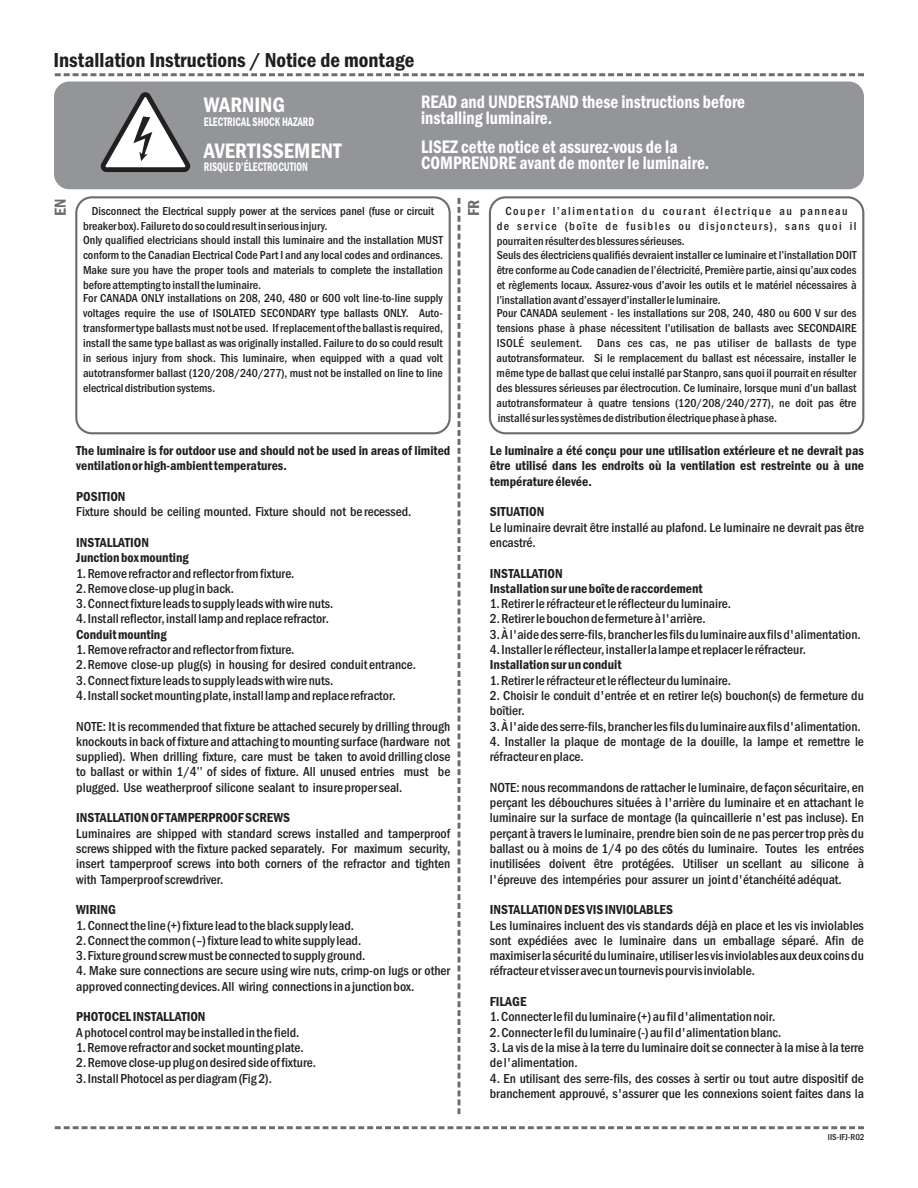
<style>
.page{position:relative;width:918px;height:1188px;background:#fff}
.page>*{position:absolute;margin:0;border:0;box-sizing:border-box;transform-origin:0 0}
.t1{font:600 condensed 21.75px "Franklin Gothic";color:#fff}
.t2{font:600 condensed 21px "Franklin Gothic";color:#231f20}
.t3{font:600 condensed 18.75px/15.9px "Franklin Gothic";color:#fff;scale:.92 1}
.t4{font:600 condensed 16.5px "Franklin Gothic";color:#6c6d70}
.t5{font:500 condensed 13.5px/15.3px "Franklin Gothic";color:#231f20}
.t6{font:600 condensed 13.5px/15.3px "Franklin Gothic";color:#231f20}
.t7{font:600 condensed 12.75px "Franklin Gothic";color:#fff;scale:.79 1}
.t8{font:500 condensed 12px/15px "Franklin Gothic";color:#231f20;text-align:justify}
.t9{font:500 condensed 12px/15px "Franklin Gothic";letter-spacing:.115em;color:#231f20}
.t10{font:500 condensed 9px "Franklin Gothic";color:#231f20}
</style>
<div class="page">
<div style="left:54px;top:82px;width:810px;height:107px;background:#939598;border-radius:15px"></div>
<svg style="left:101px;top:92px;width:89px;height:80px"></svg>
<svg style="left:458px;top:198px;width:2px;height:916px"></svg>
<svg style="left:54px;top:73px;width:810px;height:3px"></svg>
<div style="left:75px;top:196px;width:376px;height:238px;border:2px solid #6c6d70;border-radius:16px"></div>
<div style="left:489px;top:196px;width:375px;height:238px;border:2px solid #6c6d70;border-radius:16px"></div>
<svg style="left:54px;top:1126px;width:810px;height:3px"></svg>
<h2 class="t2" style="left:53px;top:52px;width:363px">Installation Instructions / Notice de montage</h2>
<h1 class="t1" style="left:204px;top:97px;width:83px">WARNING</h1>
<p class="t7" style="left:204px;top:117px;width:141px">ELECTRICAL SHOCK HAZARD</p>
<h3 class="t3" style="left:421px;top:95px;width:354px">READ and UNDERSTAND these instructions before installing luminaire.</h3>
<h3 class="t3" style="left:421px;top:141px;width:315px">LISEZ cette notice et assurez-vous de la<br>COMPRENDRE avant de monter le luminaire.</h3>
<h1 class="t1" style="left:204px;top:143px;width:139px">AVERTISSEMENT</h1>
<p class="t7" style="left:204px;top:162px;width:133px">RISQUE D’ÉLECTROCUTION</p>
<p class="t8" style="left:83px;top:205px;width:353px;text-indent:9px">Disconnect the Electrical supply power at the services panel (fuse or circuit breaker box). Failure to do so could result in serious injury.</p>
<p class="t8" style="left:83px;top:233px;width:361px">Only qualified electricians should install this luminaire and the installation MUST conform to the Canadian Electrical Code Part I and any local codes and ordinances.<br>Make sure you have the proper tools and materials to complete the installation before attempting to install the luminaire.</p>
<p class="t8" style="left:83px;top:292px;width:361px">For CANADA ONLY installations on 208, 240, 480 or 600 volt line-to-line supply voltages require the use of ISOLATED SECONDARY type ballasts ONLY. Auto&shy;transformer type ballasts must not be used. If replacement of the ballast is required, install the same type ballast as was originally installed. Failure to do so could result in serious injury from shock. This luminaire, when equipped with a quad volt autotransformer ballast (120/208/240/277), must not be installed on line to line electrical distribution systems.</p>
<p class="t4" style="left:54px;top:216px;width:19px;rotate:-90deg">EN</p>
<p class="t4" style="left:468px;top:216px;width:18px;rotate:-90deg">FR</p>
<p class="t9" style="left:497px;top:205px;width:361px;text-indent:9px">Couper l’alimentation du courant électrique au panneau de service (boîte de fusibles ou disjoncteurs), sans quoi il pourrait en résulter des blessures sérieuses.</p>
<p class="t8" style="left:497px;top:248px;width:361px">Seuls des électriciens qualifiés devraient installer ce luminaire et l’installation DOIT être conforme au Code canadien de l’électricité, Première partie, ainsi qu’aux codes et règlements locaux. Assurez-vous d’avoir les outils et le matériel nécessaires à l’installation avant d’essayer d’installer le luminaire.</p>
<p class="t8" style="left:497px;top:307px;width:361px">Pour CANADA seulement - les installations sur 208, 240, 480 ou 600 V sur des tensions phase à phase nécessitent l’utilisation de ballasts avec SECONDAIRE ISOLÉ seulement. Dans ces cas, ne pas utiliser de ballasts de type autotransformateur. Si le remplacement du ballast est nécessaire, installer le même type de ballast que celui installé par Stanpro, sans quoi il pourrait en résulter des blessures sérieuses par électrocution. Ce luminaire, lorsque muni d’un ballast autotransformateur à quatre tensions (120/208/240/277), ne doit pas être installé sur les systèmes de distribution électrique phase à phase.</p>
<p class="t6" style="left:76px;top:444px;width:376px">The luminaire is for outdoor use and should not be used in areas of limited ventilation or high-ambient temperatures.</p>
<p class="t6" style="left:76px;top:490px;width:51px">POSITION</p>
<p class="t5" style="left:76px;top:505px;width:337px">Fixture should be ceiling mounted. Fixture should not be recessed.</p>
<p class="t6" style="left:76px;top:536px;width:114px">INSTALLATION<br>Junction box mounting</p>
<p class="t5" style="left:76px;top:566px;width:220px">1. Remove refractor and reflector from fixture.</p>
<p class="t5" style="left:76px;top:582px;width:159px">2. Remove close-up plug in back.</p>
<p class="t5" style="left:76px;top:597px;width:259px">3. Connect fixture leads to supply leads with wire nuts.</p>
<p class="t5" style="left:76px;top:612px;width:254px">4. Install reflector, install lamp and replace refractor.</p>
<p class="t6" style="left:76px;top:628px;width:92px">Conduit mounting</p>
<p class="t5" style="left:76px;top:643px;width:220px">1. Remove refractor and reflector from fixture.</p>
<p class="t5" style="left:76px;top:658px;width:341px">2. Remove close-up plug(s) in housing for desired conduit entrance.</p>
<p class="t5" style="left:76px;top:674px;width:259px">3. Connect fixture leads to supply leads with wire nuts.</p>
<p class="t5" style="left:76px;top:689px;width:321px">4. Install socket mounting plate, install lamp and replace refractor.</p>
<p class="t5" style="left:76px;top:719px;width:376px;text-align:justify">NOTE: It is recommended that fixture be attached securely by drilling through knockouts in back of fixture and attaching to mounting surface (hardware not supplied). When drilling fixture, care must be taken to avoid drilling close to ballast or within 1/4’’ of sides of fixture. All unused entries must be plugged. Use weatherproof silicone sealant to insure proper seal.</p>
<p class="t6" style="left:76px;top:811px;width:215px">INSTALLATION OF TAMPERPROOF SCREWS</p>
<p class="t5" style="left:76px;top:827px;width:376px;text-align:justify">Luminaires are shipped with standard screws installed and tamperproof screws shipped with the fixture packed separately. For maximum security, insert tamperproof screws into both corners of the refractor and tighten with Tamperproof screwdriver.</p>
<p class="t6" style="left:76px;top:903px;width:41px">WIRING</p>
<p class="t5" style="left:76px;top:918px;width:279px">1. Connect the line (+) fixture lead to the black supply lead.</p>
<p class="t5" style="left:76px;top:934px;width:287px">2. Connect the common (–) fixture lead to white supply lead.</p>
<p class="t5" style="left:76px;top:949px;width:291px">3. Fixture ground screw must be connected to supply ground.</p>
<p class="t5" style="left:76px;top:964px;width:376px">4. Make sure connections are secure using wire nuts, crimp-on lugs or other approved connecting devices. All wiring connections in a junction box.</p>
<p class="t6" style="left:76px;top:1010px;width:131px">PHOTOCEL INSTALLATION</p>
<p class="t5" style="left:76px;top:1026px;width:225px">A photocel control may be installed in the field.</p>
<p class="t5" style="left:76px;top:1041px;width:229px">1. Remove refractor and socket mounting plate.</p>
<p class="t5" style="left:76px;top:1056px;width:241px">2. Remove close-up plug on desired side of fixture.</p>
<p class="t5" style="left:76px;top:1072px;width:197px">3. Install Photocel as per diagram (Fig 2).</p>
<p class="t6" style="left:490px;top:444px;width:376px;text-align:justify">Le luminaire a été conçu pour une utilisation extérieure et ne devrait pas être utilisé dans les endroits où la ventilation est restreinte ou à une température élevée.</p>
<p class="t6" style="left:490px;top:505px;width:56px">SITUATION</p>
<p class="t5" style="left:490px;top:521px;width:376px">Le luminaire devrait être installé au plafond. Le luminaire ne devrait pas être encastré.</p>
<p class="t6" style="left:490px;top:566px;width:214px">INSTALLATION<br>Installation sur une boîte de raccordement</p>
<p class="t5" style="left:490px;top:597px;width:243px">1. Retirer le réfracteur et le réflecteur du luminaire.</p>
<p class="t5" style="left:490px;top:612px;width:217px">2. Retirer le bouchon de fermeture à l'arrière.</p>
<p class="t5" style="left:490px;top:628px;width:372px">3. À l'aide des serre-fils, brancher les fils du luminaire aux fils d'alimentation.</p>
<p class="t5" style="left:490px;top:643px;width:318px">4. Installer le réflecteur, installer la lampe et replacer le réfracteur.</p>
<p class="t5" style="left:490px;top:674px;width:243px">1. Retirer le réfracteur et le réflecteur du luminaire.</p>
<p class="t5" style="left:490px;top:689px;width:376px">2. Choisir le conduit d'entrée et en retirer le(s) bouchon(s) de fermeture du boîtier.</p>
<p class="t5" style="left:490px;top:719px;width:372px">3. À l'aide des serre-fils, brancher les fils du luminaire aux fils d'alimentation.</p>
<p class="t5" style="left:490px;top:735px;width:376px">4. Installer la plaque de montage de la douille, la lampe et remettre le réfracteur en place.</p>
<p class="t5" style="left:490px;top:781px;width:376px;text-align:justify">NOTE: nous recommandons de rattacher le luminaire, de façon sécuritaire, en perçant les débouchures situées à l'arrière du luminaire et en attachant le luminaire sur la surface de montage (la quincaillerie n'est pas incluse). En perçant à travers le luminaire, prendre bien soin de ne pas percer trop près du ballast ou à moins de 1/4 po des côtés du luminaire. Toutes les entrées inutilisées doivent être protégées. Utiliser un scellant au silicone à l'épreuve des intempéries pour assurer un joint d'étanchéité adéquat.</p>
<p class="t6" style="left:490px;top:658px;width:133px">Installation sur un conduit</p>
<p class="t6" style="left:490px;top:903px;width:185px">INSTALLATION DES VIS INVIOLABLES</p>
<p class="t5" style="left:490px;top:918px;width:376px;text-align:justify">Les luminaires incluent des vis standards déjà en place et les vis inviolables sont expédiées avec le luminaire dans un emballage séparé. Afin de maximiser la sécurité du luminaire, utiliser les vis inviolables aux deux coins du réfracteur et visser avec un tournevis pour vis inviolable.</p>
<p class="t6" style="left:490px;top:995px;width:38px">FILAGE</p>
<p class="t5" style="left:490px;top:1010px;width:287px">1. Connecter le fil du luminaire (+) au fil d'alimentation noir.</p>
<p class="t5" style="left:490px;top:1026px;width:293px">2. Connecter le fil du luminaire (-) au fil d'alimentation blanc.</p>
<p class="t5" style="left:490px;top:1041px;width:376px">3. La vis de la mise à la terre du luminaire doit se connecter à la mise à la terre de l'alimentation.</p>
<p class="t5" style="left:490px;top:1072px;width:376px">4. En utilisant des serre-fils, des cosses à sertir ou tout autre dispositif de branchement approuvé, s'assurer que les connexions soient faites dans la</p>
<p class="t10" style="left:828px;top:1134px;width:38px">IIS-IFJ-R02</p>
</div>
